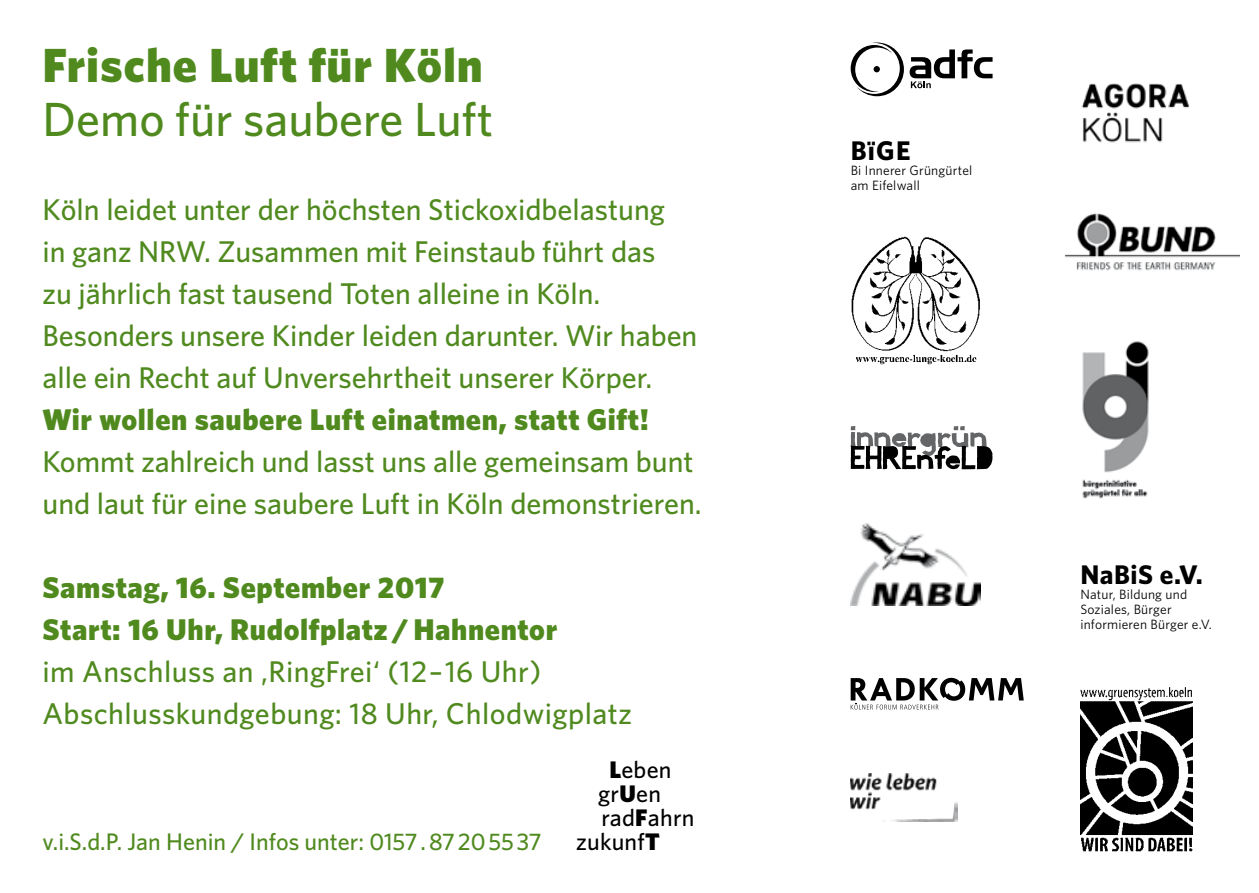
<style>
.page{position:relative;width:1259px;height:893px;background:#fff}
.page>*{position:absolute;margin:0;border:0;box-sizing:border-box;transform-origin:0 0}
.t1{font:900 48px "Whitney";letter-spacing:.02em;color:#508a1f}
.t2{font:500 48px "Whitney";color:#508a1f}
.t3{font:500 30px/42px "Whitney";color:#508a1f}
.t4{font:900 30px/42px "Whitney";letter-spacing:.02em;color:#508a1f}
.t5{font:700 27px "Whitney";letter-spacing:.02em;color:#000}
.t6{font:500 24px "Whitney";color:#508a1f}
.t7{font:500 24px "Whitney";letter-spacing:.01em;color:#000}
.t8{font:13.5px/15px "Whitney";letter-spacing:.015em;color:#000}
.s1{font-weight:900}
</style>
<div class="page">
<svg style="left:850px;top:678px;width:173px;height:32px"></svg>
<img style="left:1065px;top:213px;width:174px;height:58px">
<img style="left:851px;top:236px;width:129px;height:129px">
<img style="left:850px;top:523px;width:130px;height:82px">
<img style="left:850px;top:774px;width:107px;height:47px">
<img style="left:1081px;top:83px;width:108px;height:60px">
<img style="left:1080px;top:687px;width:112px;height:165px">
<img style="left:1082px;top:341px;width:67px;height:158px">
<svg style="left:850px;top:43px;width:142px;height:53px"></svg>
<svg style="left:850px;top:426px;width:142px;height:43px"></svg>
<h1 class="t1" style="left:43px;top:37px;width:442px">Frische Luft für Köln</h1>
<h1 class="t2" style="left:43px;top:91px;width:452px">Demo für saubere Luft</h1>
<p class="t3" style="left:43px;top:188px;width:656px">Köln leidet unter der höchsten Stickoxidbelastung<br>in ganz NRW. Zusammen mit Feinstaub führt das<br>zu jährlich fast tausend Toten alleine in Köln.<br>Besonders unsere Kinder leiden darunter. Wir haben alle ein Recht auf Unversehrtheit unserer Körper.</p>
<p class="t4" style="left:43px;top:398px;width:608px">Wir wollen saubere Luft einatmen, statt Gift!</p>
<p class="t3" style="left:43px;top:440px;width:661px">Kommt zahlreich und lasst uns alle gemeinsam bunt und laut für eine saubere Luft in Köln demonstrieren.</p>
<p class="t4" style="left:43px;top:566px;width:516px">Samstag, 16. September 2017<br>Start: 16 Uhr, Rudolfplatz / Hahnentor</p>
<p class="t3" style="left:43px;top:650px;width:591px">im Anschluss an ‚RingFrei‘ (12–16 Uhr)<br>Abschlusskundgebung: 18 Uhr, Chlodwigplatz</p>
<p class="t6" style="left:43px;top:828px;width:500px">v.i.S.d.P. Jan Henin / Infos unter: 0157.87205537</p>
<p class="t7" style="left:609px;top:756px;width:64px"><span class="s1">L</span>eben</p>
<p class="t7" style="left:598px;top:780px;width:64px">gr<span class="s1">U</span>en</p>
<p class="t7" style="left:601px;top:804px;width:94px">rad<span class="s1">F</span>ahrn</p>
<p class="t7" style="left:576px;top:828px;width:85px">zukunf<span class="s1">T</span></p>
<p class="t5" style="left:850px;top:134px;width:61px">BïGE</p>
<p class="t8" style="left:850px;top:162px;width:123px">Bi Innerer Grüngürtel am Eifelwall</p>
<p class="t5" style="left:1080px;top:558px;width:124px">NaBiS e.V.</p>
<p class="t8" style="left:1080px;top:586px;width:133px">Natur, Bildung und<br>Soziales, Bürger informieren Bürger e.V.</p>
</div>
